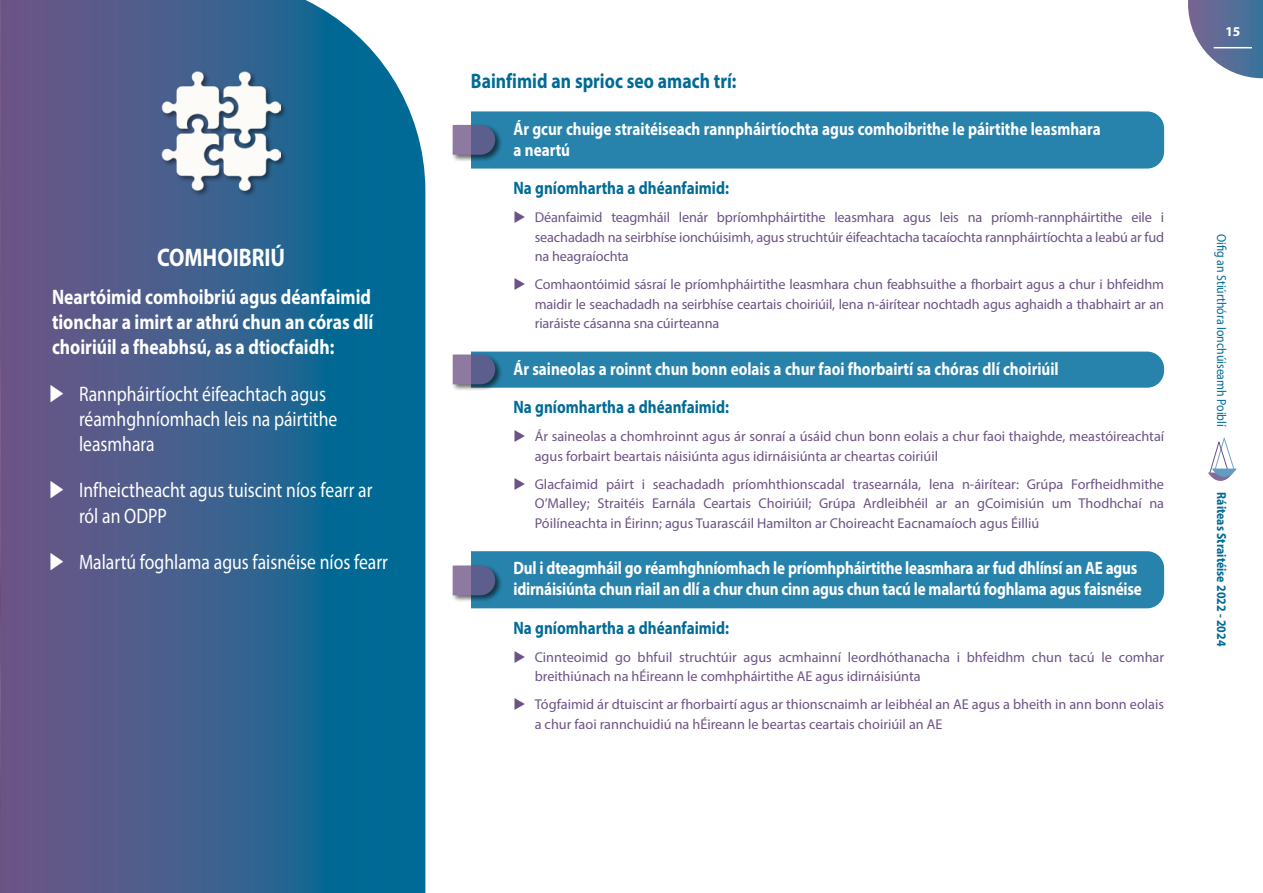
<style>
.page{position:relative;width:1263px;height:893px;background:#fff}
.page>*{position:absolute;margin:0;border:0;box-sizing:border-box;transform-origin:0 0}
.t1{font:700 25.5px "Myriad Pro";color:#fff;scale:.84 1}
.t2{font:21px/25.2px "Myriad Pro";color:#fff;scale:.84 1}
.t3{font:700 21px/25.2px "Myriad Pro";color:#fff;text-align:justify;scale:.84 1}
.t4{font:700 21px "Myriad Pro";color:#006b96;scale:.84 1}
.t5{font:700 18px/21px "Myriad Pro";letter-spacing:-.01em;color:#fff;scale:.84 1}
.t6{font:700 18px "Myriad Pro";color:#006b96;scale:.84 1}
.t7{font:14.25px/19.5px "Myriad Pro";color:#6c5386;text-align:justify}
.t8{font:700 13.5px "Myriad Pro";color:#fff}
.t9{font:13.2px "Myriad Pro";color:#006b96;scale:.9 1}
.t10{font:700 13.2px "Myriad Pro";color:#006b96;scale:.9 1}
</style>
<div class="page">
<svg style="left:1188px;top:0;width:75px;height:78px"></svg>
<svg style="left:1208px;top:438px;width:29px;height:43px"></svg>
<div style="left:451px;top:564px;width:52px;height:39px;background:#000;opacity:.75"></div>
<div style="left:453px;top:551px;width:711px;height:57px;background:#2783ab"></div>
<div style="left:451px;top:353px;width:52px;height:39px;background:#000;opacity:.75"></div>
<svg style="left:453px;top:352px;width:711px;height:36px;background:#2d83aa"></svg>
<div style="left:451px;top:123px;width:52px;height:39px;background:#000;opacity:.75"></div>
<svg style="left:453px;top:111px;width:711px;height:58px;background:#2f85ac"></svg>
<svg style="left:0;top:0;width:425px;height:893px;background:#3a6390"></svg>
<div style="left:161px;top:70px;width:126px;height:127px;background:#000;opacity:.49"></div>
<img style="left:162px;top:71px;width:119px;height:119px">
<hr style="left:1214px;top:47px;width:38px;height:1px;background:#fff">
<svg style="left:51px;top:384px;width:12px;height:18px"></svg>
<svg style="left:51px;top:481px;width:12px;height:18px"></svg>
<svg style="left:51px;top:552px;width:12px;height:18px"></svg>
<h1 class="t1" style="left:157px;top:241px;width:154px">COMHOIBRIÚ</h1>
<h2 class="t3" style="left:52px;top:283px;width:384px">Neartóimid comhoibriú agus déanfaimid tionchar a imirt ar athrú chun an córas dlí choiriúil a fheabhsú, as a dtiocfaidh:</h2>
<h2 class="t2" style="left:79px;top:381px;width:309px">Rannpháirtíocht éifeachtach agus réamhghníomhach leis na páirtithe leasmhara</h2>
<h2 class="t2" style="left:79px;top:477px;width:351px">Infheictheacht agus tuiscint níos fearr ar ról an ODPP</h2>
<h2 class="t2" style="left:79px;top:549px;width:369px">Malartú foghlama agus faisnéise níos fearr</h2>
<h2 class="t4" style="left:471px;top:67px;width:318px">Bainfimid an sprioc seo amach trí:</h2>
<p class="t5" style="left:513px;top:117px;width:701px">Ár gcur chuige straitéiseach rannpháirtíochta agus comhoibrithe le páirtithe leasmhara a neartú</p>
<p class="t6" style="left:513px;top:176px;width:258px">Na gníomhartha a dhéanfaimid:</p>
<p class="t7" style="left:535px;top:207px;width:631px">Déanfaimid teagmháil lenár bpríomhpháirtithe leasmhara agus leis na príomh-rannpháirtithe eile i seachadadh na seirbhíse ionchúisimh, agus struchtúir éifeachtacha tacaíochta rannpháirtíochta a leabú ar fud na heagraíochta</p>
<p class="t7" style="left:535px;top:274px;width:631px">Comhaontóimid sásraí le príomhpháirtithe leasmhara chun feabhsuithe a fhorbairt agus a chur i bhfeidhm maidir le seachadadh na seirbhíse ceartais choiriúil, lena n-áirítear nochtadh agus aghaidh a thabhairt ar an riaráiste cásanna sna cúirteanna</p>
<p class="t5" style="left:513px;top:358px;width:650px">Ár saineolas a roinnt chun bonn eolais a chur faoi fhorbairtí sa chóras dlí choiriúil</p>
<p class="t6" style="left:513px;top:395px;width:258px">Na gníomhartha a dhéanfaimid:</p>
<p class="t7" style="left:535px;top:427px;width:631px">Ár saineolas a chomhroinnt agus ár sonraí a úsáid chun bonn eolais a chur faoi thaighde, meastóireachtaí agus forbairt beartais náisiúnta agus idirnáisiúnta ar cheartas coiriúil</p>
<p class="t7" style="left:535px;top:474px;width:631px">Glacfaimid páirt i seachadadh príomhthionscadal trasearnála, lena n-áirítear: Grúpa Forfheidhmithe O’Malley; Straitéis Earnála Ceartais Choiriúil; Grúpa Ardleibhéil ar an gCoimisiún um Thodhchaí na Póilíneachta in Éirinn; agus Tuarascáil Hamilton ar Choireacht Eacnamaíoch agus Éilliú</p>
<p class="t5" style="left:513px;top:557px;width:749px">Dul i dteagmháil go réamhghníomhach le príomhpháirtithe leasmhara ar fud dhlínsí an AE agus idirnáisiúnta chun riail an dlí a chur chun cinn agus chun tacú le malartú foghlama agus faisnéise</p>
<p class="t6" style="left:513px;top:616px;width:258px">Na gníomhartha a dhéanfaimid:</p>
<p class="t7" style="left:535px;top:647px;width:631px">Cinnteoimid go bhfuil struchtúir agus acmhainní leordhóthanacha i bhfeidhm chun tacú le comhar breithiúnach na hÉireann le comhpháirtithe AE agus idirnáisiúnta</p>
<p class="t7" style="left:535px;top:695px;width:631px">Tógfaimid ár dtuiscint ar fhorbairtí agus ar thionscnaimh ar leibhéal an AE agus a bheith in ann bonn eolais a chur faoi rannchuidiú na hÉireann le beartas ceartais choiriúil an AE</p>
<p class="t8" style="left:1225px;top:23px;width:16px">15</p>
<p class="t9" style="left:1230px;top:234px;width:216px;rotate:90deg">Oifig an Stiúrthóra Ionchúiseamh Poiblí</p>
<p class="t10" style="left:1230px;top:492px;width:172px;rotate:90deg">Ráiteas Straitéise 2022 - 2024</p>
</div>
